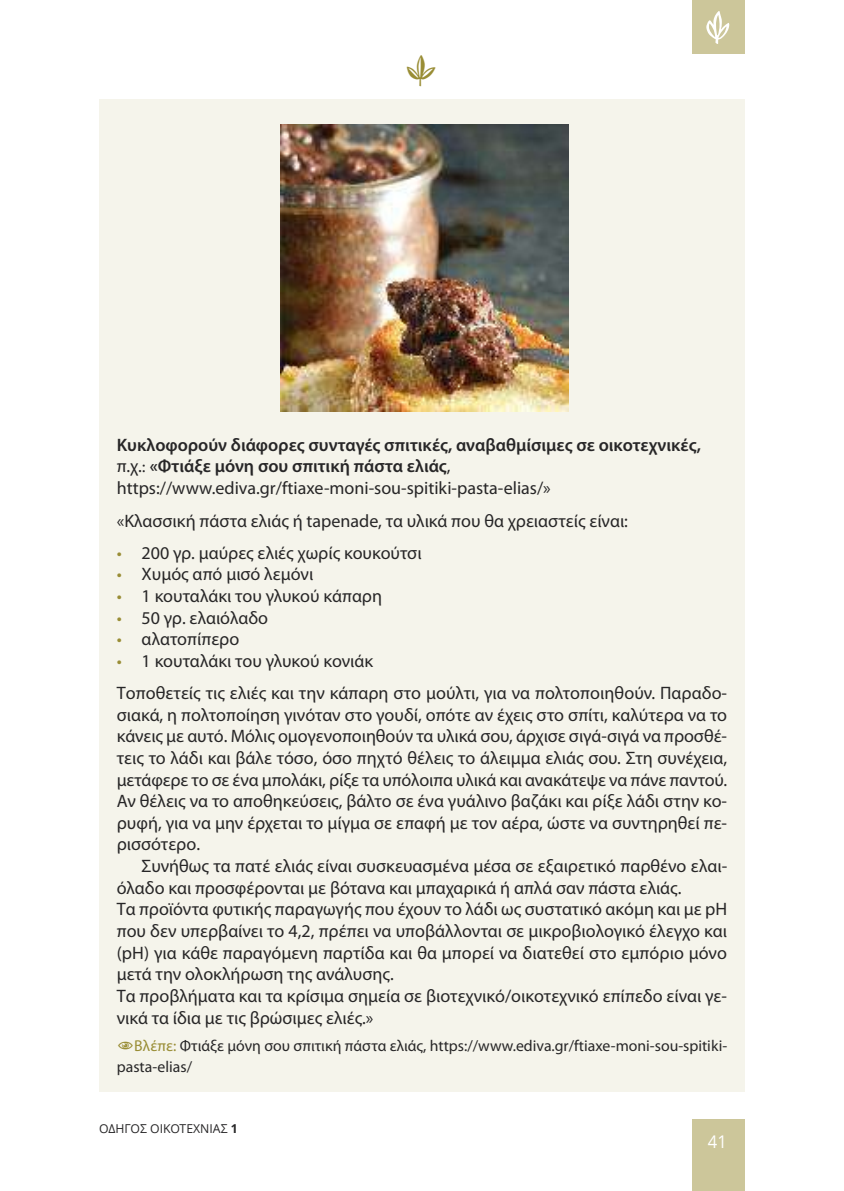
<style>
.page{position:relative;width:844px;height:1191px;background:#fff}
.page>*{position:absolute;margin:0;border:0;box-sizing:border-box;transform-origin:0 0}
.t1{font:42px "Arno Pro Light Display";color:#fff;scale:2 1}
.t2{font:42px "Arno Pro Light Display";color:#998d35}
.t3{font:18.03px/21.7px "Myriad Pro";color:#272627}
.t4{font:600 18.03px/21.9px "Myriad Pro";color:#272627}
.t5{font:17.5px "Open Sans";color:#fff;scale:.95 1}
.t6{font:15.75px/21px "Myriad Pro";color:#272627}
.t7{font:12.25px "Open Sans";color:#272627}
.s1{font-weight:400}
.s2{font-family:"Minion Pro";font-weight:400}
.s3{color:#998d35}
.s4{font-weight:700}
</style>
<div class="page">
<div style="left:692px;top:1119px;width:52px;height:72px;background:#ccc69a"></div>
<div style="left:99px;top:99px;width:645px;height:992px;background:#f5f4eb"></div>
<div style="left:692px;top:0;width:52px;height:54px;background:#ccc69a"></div>
<img style="left:281px;top:124px;width:287px;height:287px">
<h1 class="t2" style="left:405px;top:52px;width:33px">•</h1>
<h1 class="t1" style="left:702px;top:11px;width:16px">•</h1>
<p class="t4" style="left:117px;top:435px;width:585px">Κυκλοφορούν διάφορες συνταγές σπιτικές, αναβαθμίσιμες σε οικοτεχνικές, <span class="s1">π.χ.</span><span class="s2">:</span> «Φτιάξε μόνη σου σπιτική πάστα ελιάς<span class="s1">, https://www.ediva.gr/ftiaxe-moni-sou-spitiki-pasta-elias/»</span></p>
<p class="t3" style="left:117px;top:511px;width:512px">«Κλασσική πάστα ελιάς ή tapenade, τα υλικά που θα χρειαστείς είναι:</p>
<p class="t3" style="left:117px;top:543px;width:306px"><span class="s3">•</span> 200 γρ. μαύρες ελιές χωρίς κουκούτσι</p>
<p class="t3" style="left:117px;top:565px;width:198px"><span class="s3">•</span> Χυμός από μισό λεμόνι</p>
<p class="t3" style="left:117px;top:586px;width:267px"><span class="s3">•</span> 1 κουταλάκι του γλυκού κάπαρη</p>
<p class="t3" style="left:117px;top:608px;width:153px"><span class="s3">•</span> 50 γρ. ελαιόλαδο</p>
<p class="t3" style="left:117px;top:630px;width:124px"><span class="s3">•</span> αλατοπίπερο</p>
<p class="t3" style="left:117px;top:646px;width:611px;line-height:32.2px"><span class="s3">•</span> 1 κουταλάκι του γλυκού κονιάκ<br>Τοποθετείς τις ελιές και την κάπαρη στο μούλτι, για να πολτοποιηθούν. Παραδο-</p>
<p class="t3" style="left:117px;top:705px;width:611px;text-align:justify">σιακά, η πολτοποίηση γινόταν στο γουδί, οπότε αν έχεις στο σπίτι, καλύτερα να το κάνεις με αυτό. Μόλις ομογενοποιηθούν τα υλικά σου, άρχισε σιγά-σιγά να προσθέ&shy;τεις το λάδι και βάλε τόσο, όσο πηχτό θέλεις το άλειμμα ελιάς σου. Στη συνέχεια, μετάφερε το σε ένα μπολάκι, ρίξε τα υπόλοιπα υλικά και ανακάτεψε να πάνε παντού.<br>Αν θέλεις να το αποθηκεύσεις, βάλτο σε ένα γυάλινο βαζάκι και ρίξε λάδι στην κο&shy;ρυφή, για να μην έρχεται το μίγμα σε επαφή με τον αέρα, ώστε να συντηρηθεί πε&shy;ρισσότερο.</p>
<p class="t3" style="left:117px;top:856px;width:612px;text-indent:25px">Συνήθως τα πατέ ελιάς είναι συσκευασμένα μέσα σε εξαιρετικό παρθένο ελαι&shy;όλαδο και προσφέρονται με βότανα και μπαχαρικά ή απλά σαν πάστα ελιάς.<br>Τα προϊόντα φυτικής παραγωγής που έχουν το λάδι ως συστατικό ακόμη και με pH που δεν υπερβαίνει το 4,2, πρέπει να υποβάλλονται σε μικροβιολογικό έλεγχο και (pH) για κάθε παραγόμενη παρτίδα και θα μπορεί να διατεθεί στο εμπόριο μόνο μετά την ολοκλήρωση της ανάλυσης.<br>Τα προβλήματα και τα κρίσιμα σημεία σε βιοτεχνικό/οικοτεχνικό επίπεδο είναι γε&shy;νικά τα ίδια με τις βρώσιμες ελιές.»</p>
<p class="t6" style="left:117px;top:1036px;width:611px;text-indent:17px"><span class="s3">Βλέπε:</span> Φτιάξε μόνη σου σπιτική πάστα ελιάς, https://www.ediva.gr/ftiaxe-moni-sou-spitiki&shy;pasta-elias/</p>
<p class="t7" style="left:99px;top:1120px;width:140px">ΟΔΗΓΟΣ ΟΙΚΟΤΕΧΝΙΑΣ <span class="s4">1</span></p>
<p class="t5" style="left:707px;top:1129px;width:21px">41</p>
</div>
